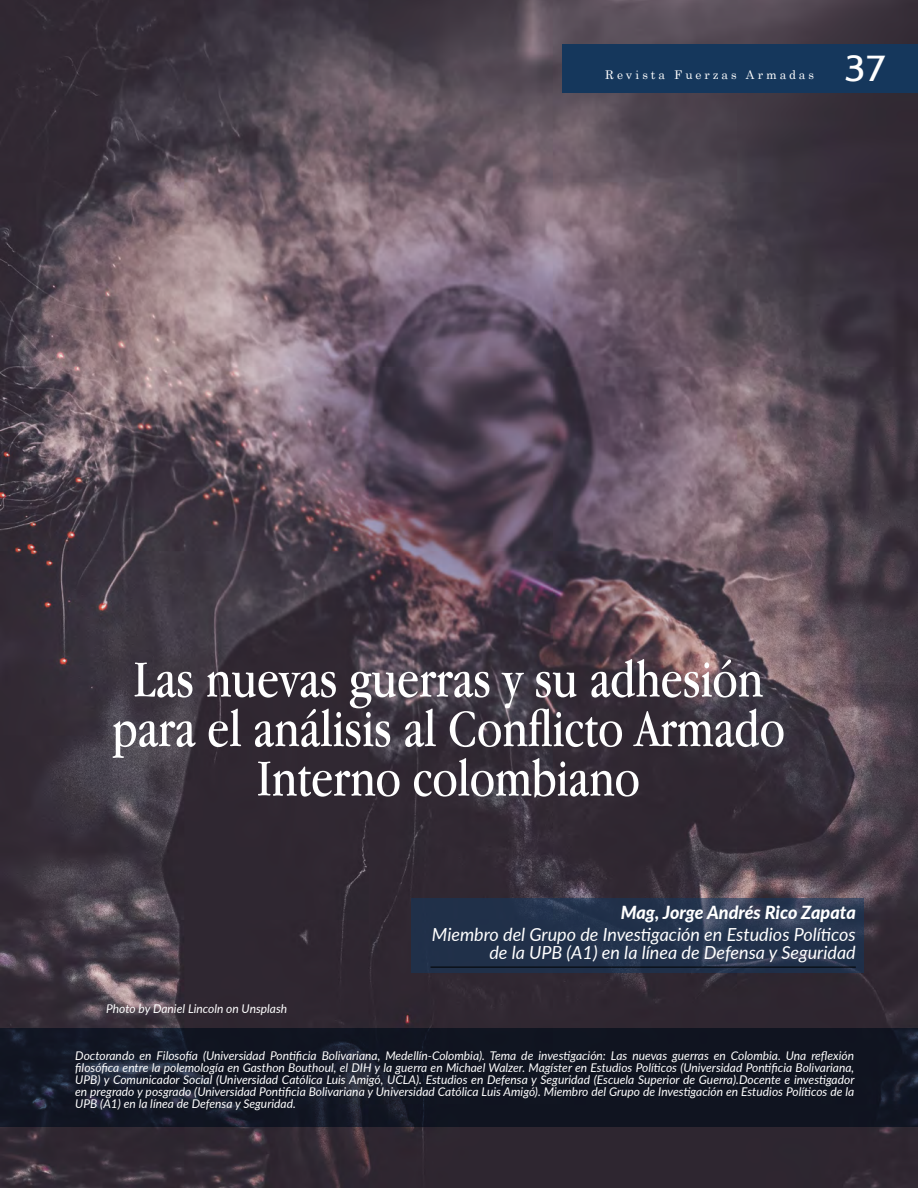
<style>
.page{position:relative;width:918px;height:1188px;background:#fff}
.page>*{position:absolute;margin:0;border:0;box-sizing:border-box;transform-origin:0 0}
.t1{font:54px/49.5px "Apple Garamond";color:#fff;text-align:center}
.t2{font:36px "Cabin";color:#fff;scale:1.1 1}
.t3{font:italic 18px/18px "Lato";color:#fff;text-align:right}
.t4{font:italic 800 18px "Lato";color:#fff}
.t5{font:italic 12px/12px "Lato";color:#fff;text-align:justify}
.t6{font:12px "Century";letter-spacing:.25em;color:#fff}
</style>
<div class="page">
<img style="left:0;top:0;width:918px;height:1188px">
<svg style="left:411px;top:898px;width:453px;height:75px;fill:#21314a"></svg>
<svg style="left:0;top:1028px;width:918px;height:99px;fill:#101420"></svg>
<hr style="left:431px;top:967px;width:425px;height:1px;background:#000">
<div style="left:562px;top:44px;width:356px;height:49px;background:#15375c"></div>
<p class="t6" style="left:605px;top:64px;width:211px">Revista Fuerzas Armadas</p>
<h2 class="t2" style="left:844px;top:46px;width:39px">37</h2>
<h1 class="t1" style="left:112px;top:653px;width:675px">Las nuevas guerras y su adhesión para el análisis al Conflicto Armado<br>Interno colombiano</h1>
<p class="t5" style="left:106px;top:1003px;width:182px">Photo by Daniel Lincoln on Unsplash</p>
<h3 class="t4" style="left:621px;top:899px;width:236px">Mag, Jorge Andrés Rico Zapata</h3>
<h3 class="t3" style="left:432px;top:925px;width:425px">Miembro del Grupo de Investigación en Estudios Políticos de la UPB (A1) en la línea de Defensa y Seguridad</h3>
<p class="t5" style="left:75px;top:1049px;width:781px">Doctorando en Filosofía (Universidad Pontificia Bolivariana, Medellín-Colombia). Tema de investigación: Las nuevas guerras en Colombia. Una reflexión filosófica entre la polemología en Gasthon Bouthoul, el DIH y la guerra en Michael Walzer. Magíster en Estudios Políticos (Universidad Pontificia Bolivariana, UPB) y Comunicador Social (Universidad Católica Luis Amigó, UCLA). Estudios en Defensa y Seguridad (Escuela Superior de Guerra).Docente e investigador en pregrado y posgrado (Universidad Pontificia Bolivariana y Universidad Católica Luis Amigó). Miembro del Grupo de Investigación en Estudios Políticos de la UPB (A1) en la línea de Defensa y Seguridad.</p>
</div>
